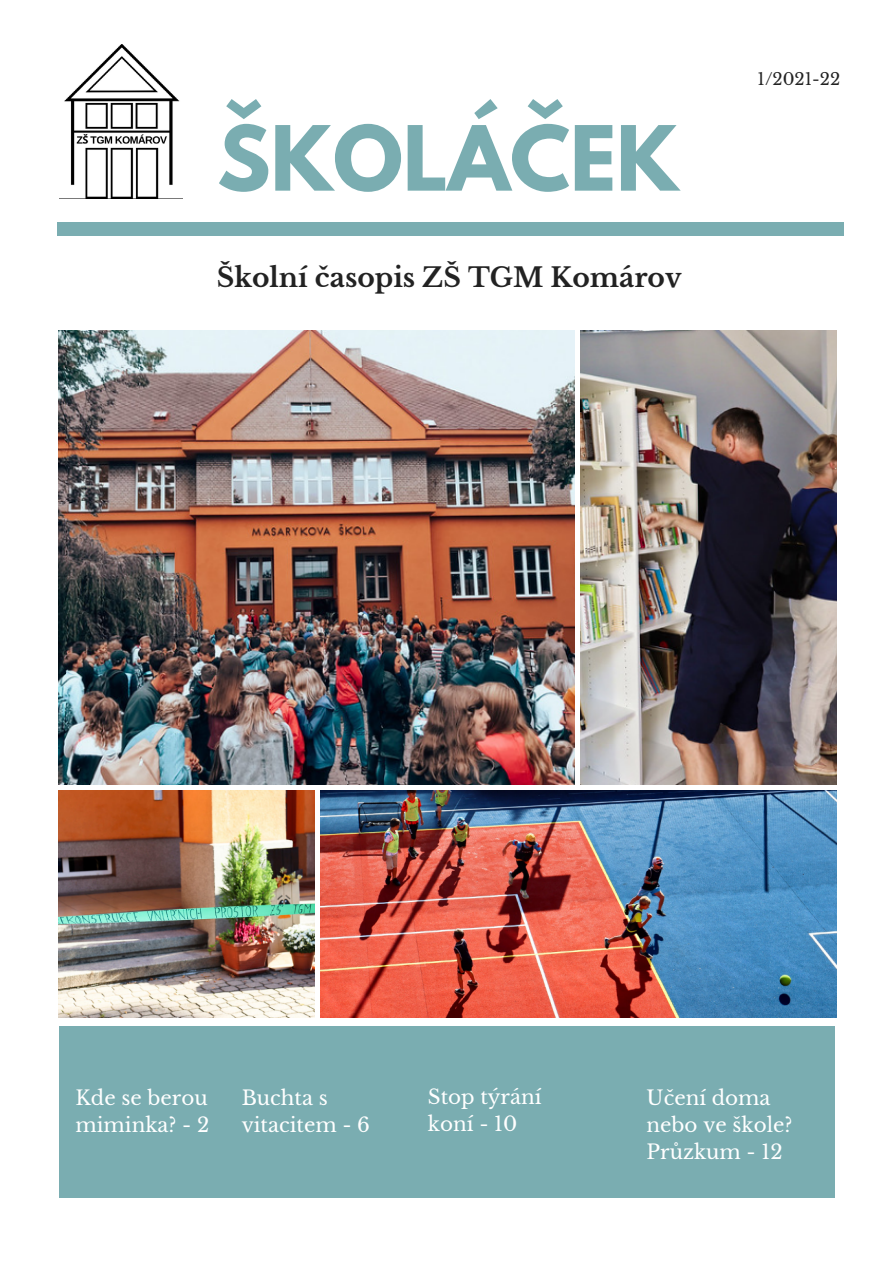
<style>
.page{position:relative;width:894px;height:1264px;background:#fff}
.page>*{position:absolute;margin:0;border:0;box-sizing:border-box;transform-origin:0 0}
.t1{font:700 79.5px "League Spartan";color:#7aadb1}
.t2{font:700 26.55px "Libre Baskerville";color:#222}
.t3{font:19.8px/27px "Libre Baskerville";color:#fff}
.t4{font:16.5px "Libre Baskerville";color:#222}
</style>
<div class="page">
<img style="left:59px;top:331px;width:515px;height:453px">
<img style="left:580px;top:331px;width:256px;height:453px">
<img style="left:59px;top:790px;width:255px;height:227px">
<img style="left:320px;top:790px;width:516px;height:227px">
<div style="left:57px;top:222px;width:786px;height:13px;background:#7aadb1"></div>
<div style="left:59px;top:1026px;width:775px;height:171px;background:#7aadb1"></div>
<img style="left:59px;top:44px;width:123px;height:155px">
<p class="t1" style="left:217px;top:119px;width:463px">ŠKOLÁČEK</p>
<p class="t2" style="left:217px;top:261px;width:466px">Školní časopis ZŠ TGM Komárov</p>
<p class="t4" style="left:757px;top:69px;width:84px">1/2021-22</p>
<p class="t3" style="left:75px;top:1084px;width:135px">Kde se berou miminka? - 2</p>
<p class="t3" style="left:241px;top:1084px;width:130px">Buchta s vitacitem - 6</p>
<p class="t3" style="left:428px;top:1083px;width:115px">Stop týrání</p>
<p class="t3" style="left:428px;top:1110px;width:91px">koní - 10</p>
<p class="t3" style="left:646px;top:1084px;width:147px">Učení doma nebo ve škole?</p>
<p class="t3" style="left:646px;top:1138px;width:137px">Průzkum - 12</p>
</div>
